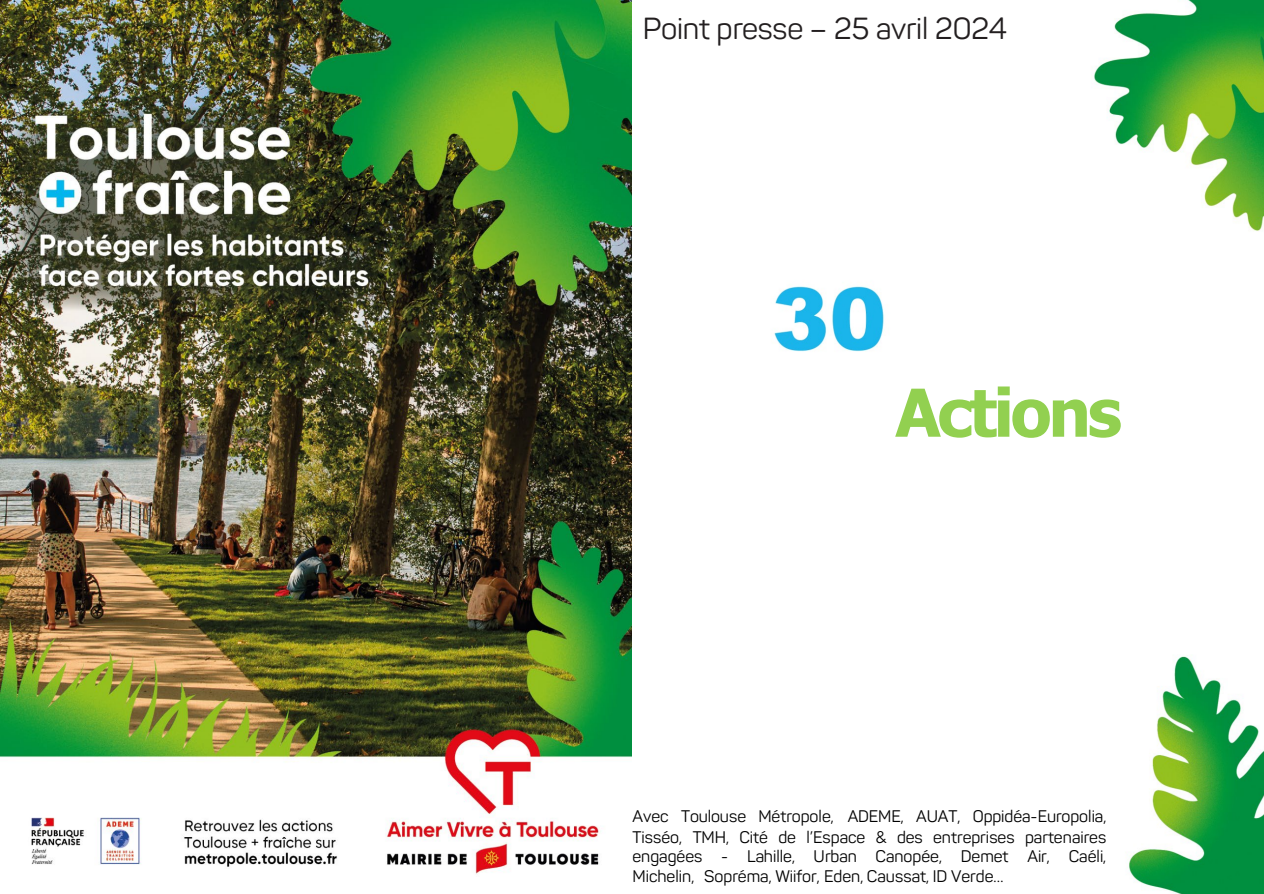
<style>
.page{position:relative;width:1264px;height:894px;background:#fff}
.page>*{position:absolute;margin:0;border:0;box-sizing:border-box;transform-origin:0 0}
.t1{font:700 66px "Tahoma";letter-spacing:-.045em;color:#92d050}
.t2{font:30px "Panton";letter-spacing:-.005em;color:#231f20}
.t3{font:16.5px/19.8px "Panton";color:#000;text-align:justify}
</style>
<div class="page">
<img style="left:1093px;top:0;width:170px;height:231px">
<img style="left:1129px;top:656px;width:134px;height:237px">
<img style="left:0;top:0;width:632px;height:874px">
<img style="left:774px;top:286px;width:110px;height:66px">
<p class="t2" style="left:642px;top:10px;width:366px">Point presse – 25 avril 2024</p>
<p class="t1" style="left:895px;top:366px;width:228px">Actions</p>
<p class="t3" style="left:632px;top:806px;width:475px">Avec Toulouse Métropole, ADEME, AUAT, Oppidéa-Europolia, Tisséo, TMH, Cité de l’Espace &amp; des entreprises partenaires engagées - Lahille, Urban Canopée, Demet Air, Caéli, Michelin, Sopréma, Wiifor, Eden, Caussat, ID Verde…</p>
</div>
